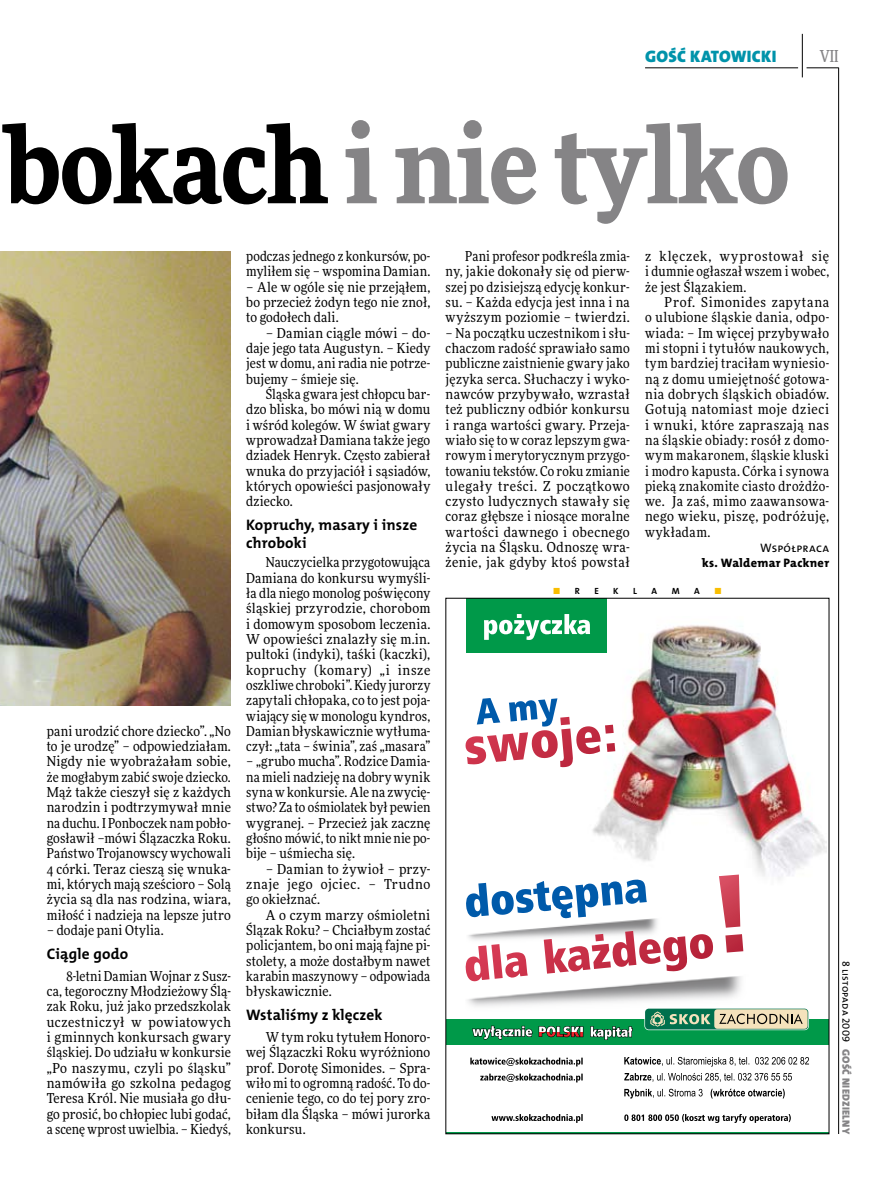
<style>
.page{position:relative;width:893px;height:1191px;background:#fff}
.page>*{position:absolute;margin:0;border:0;box-sizing:border-box;transform-origin:0 0}
.t1{font:900 106.5px "Freeday Narrow";letter-spacing:-.01em;color:#858486}
.t2{font:16.65px "The Mix HP9 Blk";letter-spacing:.02em;color:#0093aa}
.t3{font:500 16.5px "Freeday Narrow";color:#858486;scale:.9 1}
.t4{font:15.3px/17.7px "The Mix HP7 Bld";letter-spacing:.01em;color:#000}
.t5{font:13.65px/15.3px "Freeday Narrow News";letter-spacing:.02em;color:#000;text-align:justify}
.t6{font:12.3px "The Mix HP8 Ex Bld";letter-spacing:.02em;color:#000}
.t7{font:12.3px "The Mix HP5 Plain";letter-spacing:.01em;color:#000}
.t8{font:10.5px "The Mix HP9 Blk";letter-spacing:.025em;color:#858486}
.t9{font:10.5px "The Mix HP5 Plain";letter-spacing:.015em;color:#000}
.t10{font:9px "The Mix HP7 Bld";color:#000}
.t11{font:9px "The Mix HP7 Bld";color:#f9be00}
.s1{color:#000}
</style>
<div class="page">
<hr style="left:838px;top:68px;width:1px;height:1066px;background:#000">
<hr style="left:802px;top:34px;width:1px;height:43px;background:#000">
<hr style="left:806px;top:68px;width:33px;height:1px;background:#000">
<hr style="left:645px;top:68px;width:153px;height:1px;background:#000">
<img style="left:570px;top:617px;width:256px;height:262px">
<img style="left:467px;top:981px;width:274px;height:26px">
<svg style="left:465px;top:874px;width:278px;height:107px"></svg>
<svg style="left:465px;top:698px;width:150px;height:69px"></svg>
<div style="left:466px;top:598px;width:140px;height:54px;background:#009949"></div>
<svg style="left:484px;top:614px;width:106px;height:26px"></svg>
<div style="left:446px;top:1019px;width:383px;height:26px;background:#009949"></div>
<svg style="left:472px;top:1025px;width:112px;height:14px"></svg>
<svg style="left:590px;top:1026px;width:43px;height:14px"></svg>
<svg style="left:644px;top:1008px;width:165px;height:22px"></svg>
<div style="left:645px;top:1008px;width:163px;height:21px;background:#00704d;border-radius:4px"></div>
<div style="left:714px;top:1009px;width:94px;height:19px;background:#f5e2bc;border-radius:3px"></div>
<svg style="left:650px;top:1011px;width:60px;height:15px"></svg>
<svg style="left:719px;top:1013px;width:84px;height:11px"></svg>
<svg style="left:624px;top:1056px;width:185px;height:10px"></svg>
<svg style="left:470px;top:1057px;width:113px;height:9px"></svg>
<svg style="left:624px;top:1088px;width:161px;height:10px"></svg>
<svg style="left:491px;top:1114px;width:92px;height:8px"></svg>
<svg style="left:624px;top:1114px;width:167px;height:9px"></svg>
<svg style="left:624px;top:1073px;width:168px;height:9px"></svg>
<svg style="left:480px;top:1073px;width:103px;height:9px"></svg>
<img style="left:0;top:252px;width:231px;height:453px">
<p class="t2" style="left:645px;top:46px;width:133px">GOŚĆ KATOWICKI</p>
<p class="t3" style="left:820px;top:46px;width:22px">VII</p>
<h1 class="t1" style="left:6px;top:95px;width:785px"><span class="s1">bokach</span> i nie tylko</h1>
<p class="t5" style="left:47px;top:723px;width:186px">pani urodzić chore dziecko”. „No to je urodzę” – odpowiedziałam.<br>Nigdy nie wyobrażałam sobie, że mogłabym zabić swoje dziecko.<br>Mąż także cieszył się z każdych narodzin i podtrzymywał mnie na duchu. I Ponboczek nam pobło&shy;gosławił –mówi Ślązaczka Roku.<br>Państwo Trojanowscy wychowali 4 córki. Teraz cieszą się wnuka&shy;mi, których mają sześcioro – Solą życia są dla nas rodzina, wiara, miłość i nadzieja na lepsze jutro</p>
<p class="t5" style="left:47px;top:922px;width:118px">– dodaje pani Otylia.</p>
<p class="t4" style="left:47px;top:945px;width:83px">Ciągle godo</p>
<p class="t5" style="left:47px;top:968px;width:186px;text-indent:20px">8-letni Damian Wojnar z Susz&shy;ca, tegoroczny Młodzieżowy Ślą&shy;zak Roku, już jako przedszkolak uczestniczył w powiatowych i gminnych konkursach gwary śląskiej. Do udziału w konkursie „Po naszymu, czyli po śląsku” namówiła go szkolna pedagog Teresa Król. Nie musiała go dłu&shy;go prosić, bo chłopiec lubi godać, a scenę wprost uwielbia. – Kiedyś,</p>
<p class="t5" style="left:246px;top:248px;width:186px">podczas jednego z konkursów, po&shy;myliłem się – wspomina Damian.</p>
<p class="t5" style="left:246px;top:279px;width:186px">– Ale w ogóle się nie przejąłem, bo przecież żodyn tego nie znoł, to godołech dali.</p>
<p class="t5" style="left:246px;top:325px;width:186px;text-indent:20px">– Damian ciągle mówi – do&shy;daje jego tata Augustyn. – Kiedy jest w domu, ani radia nie potrze&shy;bujemy – śmieje się.</p>
<p class="t5" style="left:246px;top:386px;width:186px;text-indent:20px">Śląska gwara jest chłopcu bar&shy;dzo bliska, bo mówi nią w domu i wśród kolegów. W świat gwary wprowadzał Damiana także jego dziadek Henryk. Często zabierał wnuka do przyjaciół i sąsiadów, których opowieści pasjonowały dziecko.</p>
<p class="t4" style="left:246px;top:516px;width:173px">Kopruchy, masary i insze chroboki</p>
<p class="t5" style="left:246px;top:555px;width:186px;text-indent:20px">Nauczycielka przygotowująca Damiana do konkursu wymyśli&shy;ła dla niego monolog poświęcony śląskiej przyrodzie, chorobom i domowym sposobom leczenia.<br>W opowieści znalazły się m.in. pultoki (indyki), taśki (kaczki), kopruchy (komary) „i insze oszkliwe chroboki”. Kiedy jurorzy zapytali chłopaka, co to jest poja&shy;wiający się w monologu kyndros, Damian błyskawicznie wytłuma&shy;czył: „tata – świnia”, zaś „masara”</p>
<p class="t5" style="left:246px;top:754px;width:186px">– „grubo mucha”. Rodzice Damia&shy;na mieli nadzieję na dobry wynik syna w konkursie. Ale na zwycię&shy;stwo? Za to ośmiolatek był pewien wygranej. – Przecież jak zacznę głośno mówić, to nikt mnie nie po&shy;bije – uśmiecha się.</p>
<p class="t5" style="left:246px;top:861px;width:186px;text-indent:20px">– Damian to żywioł – przy&shy;znaje jego ojciec. – Trudno go okiełznać.</p>
<p class="t5" style="left:246px;top:907px;width:186px;text-indent:20px">A o czym marzy ośmioletni Ślązak Roku? – Chciałbym zostać policjantem, bo oni mają fajne pi&shy;stolety, a może dostałbym nawet karabin maszynowy – odpowiada błyskawicznie.</p>
<p class="t4" style="left:246px;top:1006px;width:138px">Wstaliśmy z klęczek</p>
<p class="t5" style="left:246px;top:1029px;width:186px;text-indent:20px">W tym roku tytułem Honoro&shy;wej Ślązaczki Roku wyróżniono prof. Dorotę Simonides. – Spra&shy;wiło mi to ogromną radość. To do&shy;cenienie tego, co do tej pory zro&shy;biłam dla Śląska – mówi jurorka konkursu.</p>
<p class="t5" style="left:446px;top:248px;width:186px;text-indent:20px">Pani profesor podkreśla zmia&shy;ny, jakie dokonały się od pierw&shy;szej po dzisiejszą edycję konkur&shy;su. – Każda edycja jest inna i na wyższym poziomie – twierdzi.</p>
<p class="t5" style="left:446px;top:325px;width:186px">– Na początku uczestnikom i słu&shy;chaczom radość sprawiało samo publiczne zaistnienie gwary jako języka serca. Słuchaczy i wyko&shy;nawców przybywało, wzrastał też publiczny odbiór konkursu i ranga wartości gwary. Przeja&shy;wiało się to w coraz lepszym gwa&shy;rowym i merytorycznym przygo&shy;towaniu tekstów. Co roku zmianie ulegały treści. Z początkowo czysto ludycznych stawały się coraz głębsze i niosące moralne wartości dawnego i obecnego życia na Śląsku. Odnoszę wra&shy;żenie, jak gdyby ktoś powstał</p>
<p class="t5" style="left:645px;top:248px;width:186px">z klęczek, wyprostował się i dumnie ogłaszał wszem i wobec, że jest Ślązakiem.</p>
<p class="t5" style="left:645px;top:294px;width:186px;text-indent:20px">Prof. Simonides zapytana o ulubione śląskie dania, odpo&shy;wiada: – Im więcej przybywało mi stopni i tytułów naukowych, tym bardziej traciłam wyniesio&shy;ną z domu umiejętność gotowa&shy;nia dobrych śląskich obiadów.<br>Gotują natomiast moje dzieci i wnuki, które zapraszają nas na śląskie obiady: rosół z domo&shy;wym makaronem, śląskie kluski i modro kapusta. Córka i synowa pieką znakomite ciasto drożdżo&shy;we. Ja zaś, mimo zaawansowa&shy;nego wieku, piszę, podróżuję, wykładam.</p>
<p class="t7" style="left:760px;top:540px;width:71px">Współpraca</p>
<p class="t6" style="left:702px;top:555px;width:129px">ks. Waldemar Packner</p>
<p class="t11" style="left:553px;top:585px;width:28px">■ <span class="s1">r</span></p>
<p class="t10" style="left:594px;top:585px;width:6px">e</p>
<p class="t10" style="left:613px;top:585px;width:7px">k</p>
<p class="t10" style="left:633px;top:585px;width:5px">l</p>
<p class="t10" style="left:651px;top:585px;width:7px">a</p>
<p class="t10" style="left:672px;top:585px;width:9px">m</p>
<p class="t10" style="left:694px;top:585px;width:7px">a</p>
<p class="t11" style="left:714px;top:585px;width:9px">■</p>
<p class="t9" style="left:853px;top:960px;width:83px;rotate:90deg">8 listopada 2009</p>
<p class="t8" style="left:853px;top:1049px;width:86px;rotate:90deg">GOŚĆ NIEDZIELNY</p>
</div>
